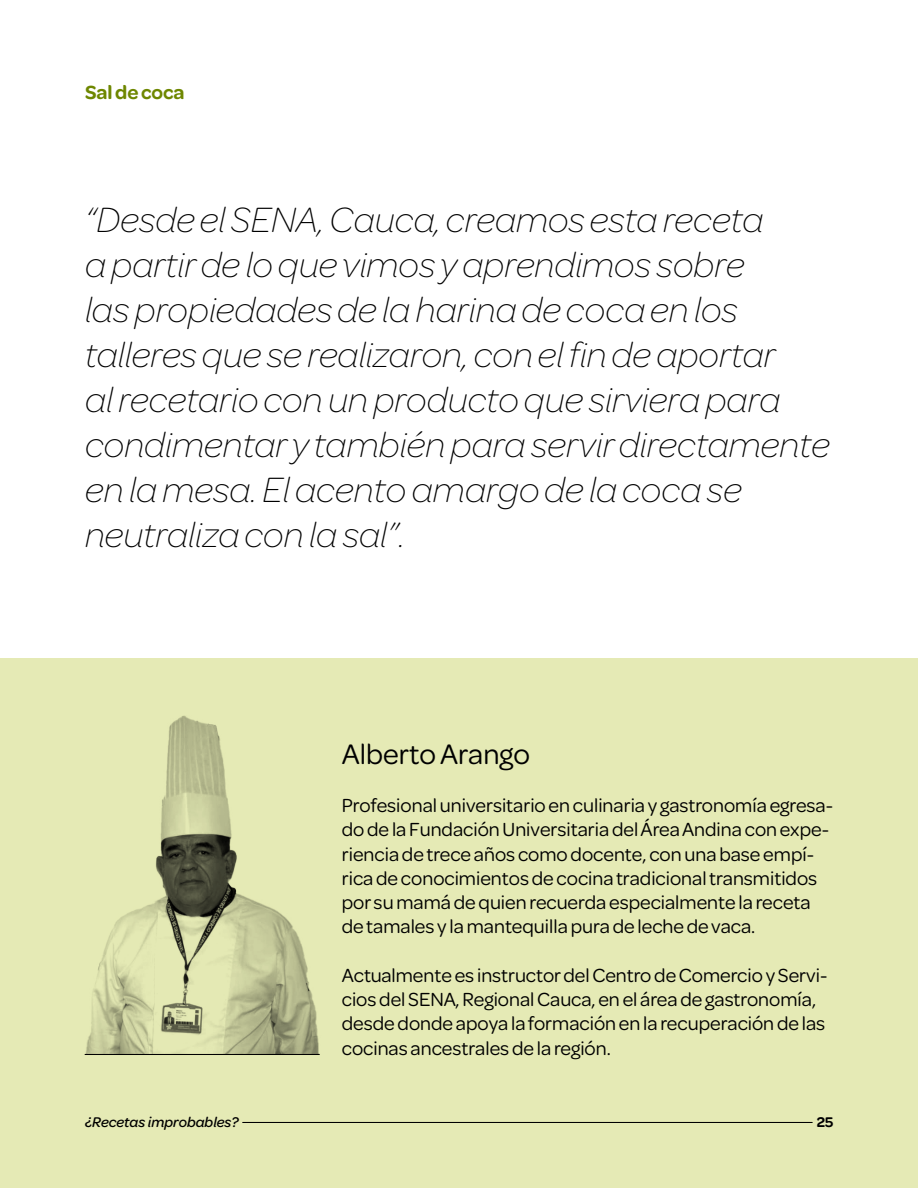
<style>
.page{position:relative;width:918px;height:1188px;background:#fff}
.page>*{position:absolute;margin:0;border:0;box-sizing:border-box;transform-origin:0 0}
.t1{font:italic 200 37.5px/45px "Omnes";color:#000}
.t2{font:30px "Omnes";color:#000}
.t3{font:20.25px/24.3px "Omnes";color:#000}
.t4{font:600 20.25px "Omnes";color:#6e8700}
.t5{font:italic 500 15px "Omnes";color:#000}
.t6{font:600 15px "Omnes";color:#000}
</style>
<div class="page">
<div style="left:0;top:658px;width:918px;height:530px;background:#e5eab5"></div>
<img style="left:85px;top:715px;width:234px;height:339px">
<hr style="left:85px;top:1054px;width:234px;height:1px;background:#000">
<p class="t4" style="left:85px;top:78px;width:101px">Sal de coca</p>
<p class="t1" style="left:85px;top:195px;width:746px">“Desde el SENA, Cauca, creamos esta receta<br>a partir de lo que vimos y aprendimos sobre<br>las propiedades de la harina de coca en los talleres que se realizaron, con el fin de aportar<br>al recetario con un producto que sirviera para condimentar y también para servir directamente en la mesa. El acento amargo de la coca se neutraliza con la sal”.</p>
<h2 class="t2" style="left:342px;top:734px;width:190px">Alberto Arango</h2>
<p class="t3" style="left:342px;top:792px;width:493px">Profesional universitario en culinaria y gastronomía egresa&shy;do de la Fundación Universitaria del Área Andina con expe&shy;riencia de trece años como docente, con una base empí&shy;rica de conocimientos de cocina tradicional transmitidos por su mamá de quien recuerda especialmente la receta de tamales y la mantequilla pura de leche de vaca.</p>
<p class="t3" style="left:342px;top:962px;width:487px">Actualmente es instructor del Centro de Comercio y Servi&shy;cios del SENA, Regional Cauca, en el área de gastronomía, desde donde apoya la formación en la recuperación de las cocinas ancestrales de la región.</p>
<p class="t5" style="left:85px;top:1112px;width:155px">¿Recetas improbables?</p>
<p class="t6" style="left:817px;top:1111px;width:18px">25</p>
</div>
